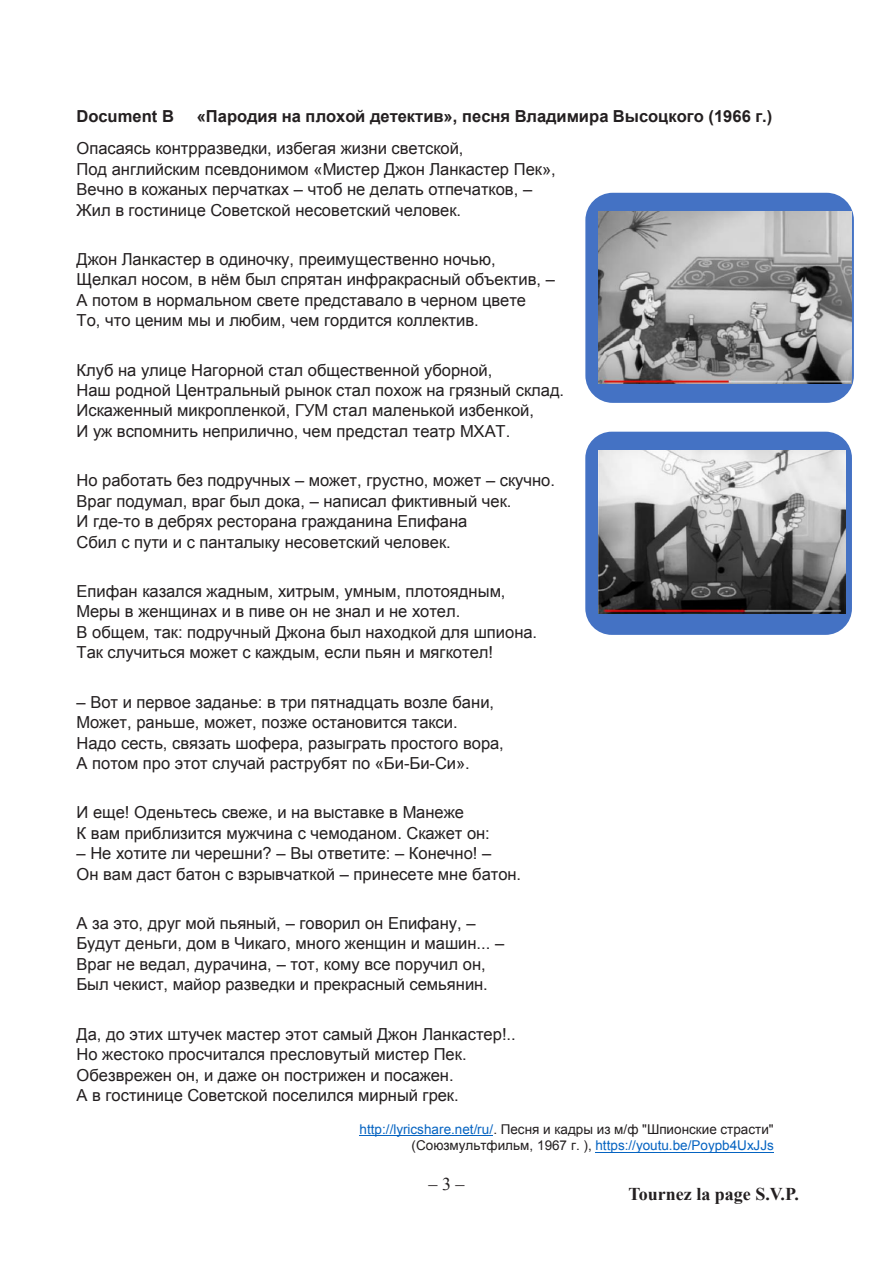
<style>
.page{position:relative;width:893px;height:1263px;background:#fff}
.page>*{position:absolute;margin:0;border:0;box-sizing:border-box;transform-origin:0 0}
.t1{font:700 18px "Times New Roman";color:#231f20}
.t2{font:18px "Times New Roman";color:#231f20}
.t3{font:16.5px/20.4px "Arial";color:#231f20}
.t4{font:700 16.5px/32.5px "Arial";color:#231f20}
.t5{font:13.5px/16.8px "Arial";letter-spacing:.005em;color:#231f20;text-align:right}
.s1{font-weight:400}
.s2{color:#0563c1}
</style>
<div class="page">
<hr style="left:360px;top:1135px;width:133px;height:1px;background:#0563c1">
<hr style="left:595px;top:1152px;width:179px;height:1px;background:#0563c1">
<div style="left:585px;top:432px;width:267px;height:203px;background:#4472c4;border-radius:26px"></div>
<img style="left:598px;top:613px;width:248px;height:1px">
<img style="left:598px;top:450px;width:248px;height:163px">
<div style="left:585px;top:193px;width:269px;height:210px;background:#4472c4;border-radius:27px"></div>
<img style="left:599px;top:212px;width:252px;height:172px">
<p class="t4" style="left:77px;top:100px;width:697px;text-indent:120px">«Пародия на плохой детектив», песня Владимира Высоцкого (1966 г.)<br><span class="s1">Опасаясь контрразведки, избегая жизни светской,</span></p>
<p class="t3" style="left:77px;top:159px;width:481px">Под английским псевдонимом «Мистер Джон Ланкастер Пек»,<br>Вечно в кожаных перчатках – чтоб не делать отпечатков, –<br>Жил в гостинице Советской несоветский человек.</p>
<p class="t3" style="left:77px;top:249px;width:480px">Джон Ланкастер в одиночку, преимущественно ночью, Щелкал носом, в нём был спрятан инфракрасный объектив, – А потом в нормальном свете представало в черном цвете<br>То, что ценим мы и любим, чем гордится коллектив.</p>
<p class="t3" style="left:77px;top:360px;width:489px">Клуб на улице Нагорной стал общественной уборной,<br>Наш родной Центральный рынок стал похож на грязный склад.<br>Искаженный микропленкой, ГУМ стал маленькой избенкой,<br>И уж вспомнить неприлично, чем предстал театр МХАТ.</p>
<p class="t3" style="left:77px;top:470px;width:480px">Но работать без подручных – может, грустно, может – скучно.<br>Враг подумал, враг был дока, – написал фиктивный чек.<br>И где-то в дебрях ресторана гражданина Епифана<br>Сбил с пути и с панталыку несоветский человек.</p>
<p class="t3" style="left:77px;top:581px;width:462px">Епифан казался жадным, хитрым, умным, плотоядным, Меры в женщинах и в пиве он не знал и не хотел.<br>В общем, так: подручный Джона был находкой для шпиона.<br>Так случиться может с каждым, если пьян и мягкотел!</p>
<p class="t3" style="left:77px;top:692px;width:429px">– Вот и первое заданье: в три пятнадцать возле бани, Может, раньше, может, позже остановится такси.<br>Надо сесть, связать шофера, разыграть простого вора, А потом про этот случай раструбят по «Би-Би-Си».</p>
<p class="t3" style="left:77px;top:802px;width:415px">И еще! Оденьтесь свеже, и на выставке в Манеже<br>К вам приблизится мужчина с чемоданом. Скажет он:</p>
<p class="t3" style="left:76px;top:843px;width:446px">– Не хотите ли черешни? – Вы ответите: – Конечно! –<br>Он вам даст батон с взрывчаткой – принесете мне батон.</p>
<p class="t3" style="left:76px;top:913px;width:429px">А за это, друг мой пьяный, – говорил он Епифану, – Будут деньги, дом в Чикаго, много женщин и машин... – Враг не ведал, дурачина, – тот, кому все поручил он, Был чекист, майор разведки и прекрасный семьянин.</p>
<p class="t3" style="left:77px;top:1024px;width:441px">Да, до этих штучек мастер этот самый Джон Ланкастер!..<br>Но жестоко просчитался пресловутый мистер Пек.<br>Обезврежен он, и даже он пострижен и посажен.<br>А в гостинице Советской поселился мирный грек.</p>
<p class="t5" style="left:360px;top:1121px;width:416px"><span class="s2">http://lyricshare.net/ru/</span>. Песня и кадры из м/ф "Шпионские страсти" (Союзмультфильм, 1967 г. ), <span class="s2">https://youtu.be/Poypb4UxJJs</span></p>
<p class="t2" style="left:428px;top:1172px;width:37px">‒ 3 ‒</p>
<p class="t1" style="left:628px;top:1181px;width:172px">Tournez la page S.V.P.</p>
<p class="t4" style="left:77px;top:100px;width:99px">Document B</p>
</div>
